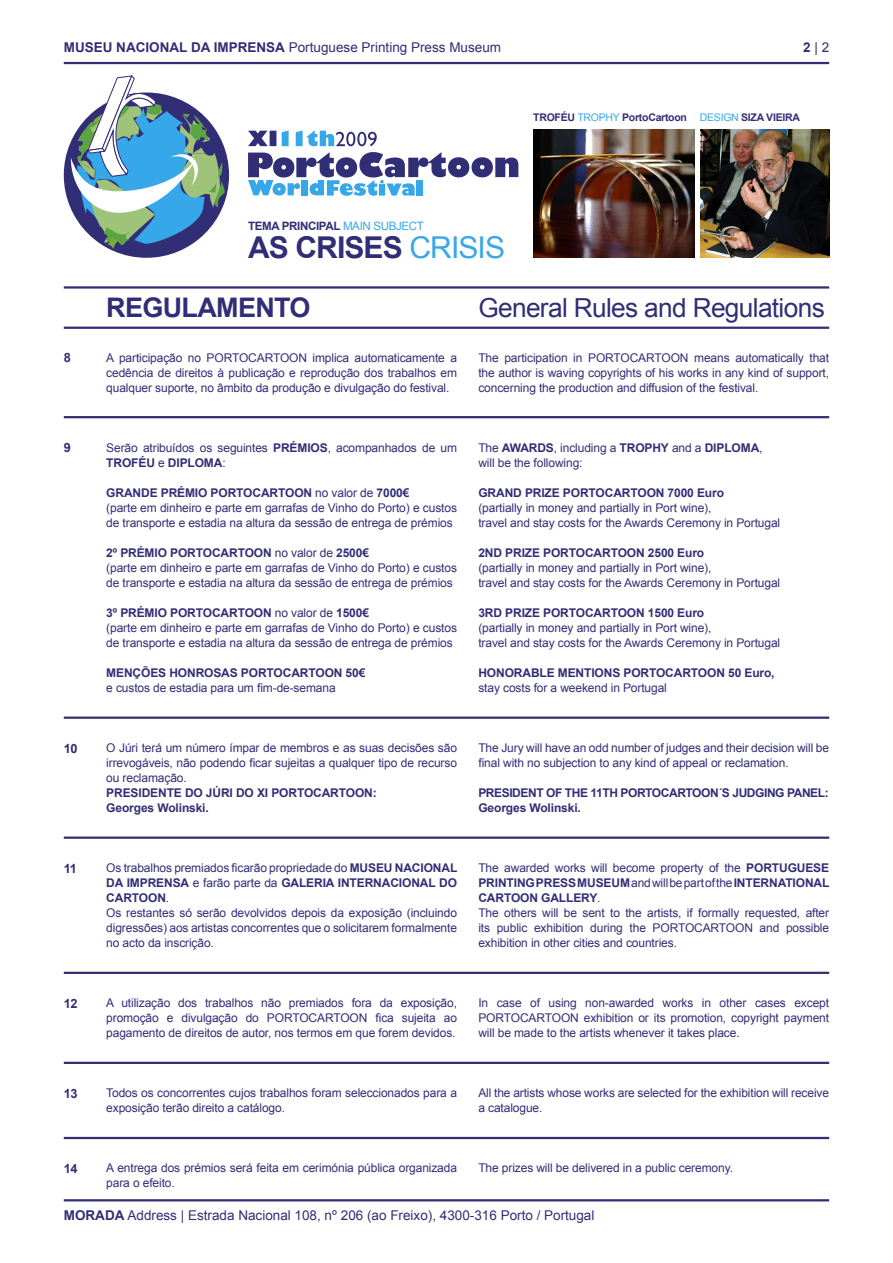
<style>
.page{position:relative;width:893px;height:1263px;background:#fff}
.page>*{position:absolute;margin:0;border:0;box-sizing:border-box;transform-origin:0 0}
.t1{font:700 30px "Arial";letter-spacing:-.03em;color:#322e76}
.t2{font:700 27px "Arial";letter-spacing:-.025em;color:#322e76}
.t3{font:26.25px "Arial";letter-spacing:-.025em;color:#322e76}
.t4{font:13.5px "Arial";color:#322e76}
.t5{font:700 12.75px "Arial";letter-spacing:-.025em;color:#322e76}
.t6{font:12px/15px "Arial";letter-spacing:-.01em;color:#322e76}
.t7{font:700 12px/15px "Arial";letter-spacing:-.01em;color:#322e76}
.t8{font:700 12px/15px "Arial";letter-spacing:-.035em;color:#322e76}
.t9{font:700 11.55px "Arial";letter-spacing:-.03em;color:#322e76}
.t10{font:700 10.5px "Arial";letter-spacing:-.025em;color:#322e76}
.s1{font-weight:700}
.s2{font-weight:400;color:#36a7e9}
</style>
<div class="page">
<hr style="left:64px;top:62px;width:765px;height:2px;background:#322e76">
<hr style="left:64px;top:1199px;width:765px;height:2px;background:#322e76">
<hr style="left:64px;top:327px;width:765px;height:2px;background:#322e76">
<hr style="left:64px;top:286px;width:765px;height:3px;background:#322e76">
<hr style="left:64px;top:416px;width:765px;height:2px;background:#322e76">
<hr style="left:64px;top:716px;width:765px;height:3px;background:#322e76">
<hr style="left:64px;top:836px;width:765px;height:3px;background:#322e76">
<hr style="left:64px;top:972px;width:765px;height:2px;background:#322e76">
<hr style="left:64px;top:1062px;width:765px;height:2px;background:#322e76">
<div style="left:64px;top:92px;width:165px;height:166px;background:#322e76;border-radius:50%"></div>
<svg style="left:70px;top:75px;width:155px;height:174px"></svg>
<svg style="left:248px;top:152px;width:270px;height:44px"></svg>
<svg style="left:248px;top:131px;width:28px;height:15px"></svg>
<svg style="left:282px;top:130px;width:95px;height:16px"></svg>
<img style="left:701px;top:129px;width:128px;height:129px">
<img style="left:533px;top:129px;width:162px;height:129px">
<hr style="left:64px;top:1137px;width:765px;height:2px;background:#322e76">
<p class="t4" style="left:64px;top:39px;width:439px"><span class="s1">MUSEU NACIONAL DA IMPRENSA</span> Portuguese Printing Press Museum</p>
<p class="t4" style="left:803px;top:39px;width:28px"><span class="s1">2</span> | 2</p>
<p class="t10" style="left:533px;top:111px;width:268px">TROFÉU <span class="s2">TROPHY</span> PortoCartoon <span class="s2">DESIGN</span> SIZA VIEIRA</p>
<p class="t9" style="left:248px;top:218px;width:177px">TEMA PRINCIPAL <span class="s2">MAIN SUBJECT</span></p>
<h1 class="t1" style="left:248px;top:227px;width:259px">AS CRISES <span class="s2">CRISIS</span></h1>
<h2 class="t2" style="left:106px;top:290px;width:206px">REGULAMENTO</h2>
<h3 class="t3" style="left:478px;top:290px;width:348px">General Rules and Regulations</h3>
<p class="t5" style="left:64px;top:350px;width:9px">8</p>
<p class="t6" style="left:106px;top:350px;width:352px;text-align:justify">A participação no PORTOCARTOON implica automaticamente a cedência de direitos à publicação e reprodução dos trabalhos em qualquer suporte, no âmbito da produção e divulgação do festival.</p>
<p class="t6" style="left:478px;top:350px;width:352px;text-align:justify">The participation in PORTOCARTOON means automatically that the author is waving copyrights of his works in any kind of support, concerning the production and diffusion of the festival.</p>
<p class="t5" style="left:64px;top:440px;width:9px">9</p>
<p class="t6" style="left:106px;top:440px;width:352px">Serão atribuídos os seguintes <span class="s1">PRÉMIOS</span>, acompanhados de um<br><span class="s1">TROFÉU</span> e <span class="s1">DIPLOMA</span>:</p>
<p class="t6" style="left:106px;top:485px;width:352px"><span class="s1">GRANDE PRÉMIO PORTOCARTOON</span> no valor de <span class="s1">7000€<br></span>(parte em dinheiro e parte em garrafas de Vinho do Porto) e custos de transporte e estadia na altura da sessão de entrega de prémios</p>
<p class="t6" style="left:106px;top:545px;width:352px"><span class="s1">2º PRÉMIO PORTOCARTOON</span> no valor de <span class="s1">2500€<br></span>(parte em dinheiro e parte em garrafas de Vinho do Porto) e custos de transporte e estadia na altura da sessão de entrega de prémios</p>
<p class="t6" style="left:106px;top:605px;width:352px"><span class="s1">3º PRÉMIO PORTOCARTOON</span> no valor de <span class="s1">1500€<br></span>(parte em dinheiro e parte em garrafas de Vinho do Porto) e custos de transporte e estadia na altura da sessão de entrega de prémios</p>
<p class="t7" style="left:106px;top:666px;width:261px">MENÇÕES HONROSAS PORTOCARTOON 50€</p>
<p class="t6" style="left:106px;top:680px;width:231px">e custos de estadia para um fim-de-semana</p>
<p class="t6" style="left:478px;top:440px;width:286px">The <span class="s1">AWARDS</span>, including a <span class="s1">TROPHY</span> and a <span class="s1">DIPLOMA</span>, will be the following:</p>
<p class="t7" style="left:478px;top:486px;width:247px">GRAND PRIZE PORTOCARTOON 7000 Euro</p>
<p class="t6" style="left:478px;top:500px;width:303px">(partially in money and partially in Port wine),<br>travel and stay costs for the Awards Ceremony in Portugal</p>
<p class="t7" style="left:478px;top:546px;width:227px">2ND PRIZE PORTOCARTOON 2500 Euro</p>
<p class="t6" style="left:478px;top:560px;width:303px">(partially in money and partially in Port wine),<br>travel and stay costs for the Awards Ceremony in Portugal</p>
<p class="t7" style="left:478px;top:606px;width:227px">3RD PRIZE PORTOCARTOON 1500 Euro</p>
<p class="t6" style="left:478px;top:620px;width:303px">(partially in money and partially in Port wine),<br>travel and stay costs for the Awards Ceremony in Portugal</p>
<p class="t7" style="left:478px;top:666px;width:298px">HONORABLE MENTIONS PORTOCARTOON 50 Euro,</p>
<p class="t6" style="left:478px;top:680px;width:190px">stay costs for a weekend in Portugal</p>
<p class="t5" style="left:64px;top:740px;width:15px">10</p>
<p class="t6" style="left:106px;top:740px;width:352px;text-align:justify">O Júri terá um número ímpar de membros e as suas decisões são irrevogáveis, não podendo ficar sujeitas a qualquer tipo de recurso ou reclamação.</p>
<p class="t7" style="left:106px;top:786px;width:272px">PRESIDENTE DO JÚRI DO XI PORTOCARTOON:<br>Georges Wolinski.</p>
<p class="t6" style="left:478px;top:740px;width:352px">The Jury will have an odd number of judges and their decision will be final with no subjection to any kind of appeal or reclamation.</p>
<p class="t8" style="left:478px;top:786px;width:352px">PRESIDENT OF THE 11TH PORTOCARTOON´S JUDGING PANEL:<br>Georges Wolinski.</p>
<p class="t5" style="left:64px;top:860px;width:15px">11</p>
<p class="t6" style="left:106px;top:860px;width:352px">Os trabalhos premiados ficarão propriedade do <span class="s1">MUSEU NACIONAL DA IMPRENSA</span> e farão parte da <span class="s1">GALERIA INTERNACIONAL DO CARTOON</span>.<br>Os restantes só serão devolvidos depois da exposição (incluindo digressões) aos artistas concorrentes que o solicitarem formalmente no acto da inscrição.</p>
<p class="t6" style="left:478px;top:860px;width:353px">The awarded works will become property of the <span class="s1">PORTUGUESE PRINTING PRESS MUSEUM</span> and will be part of the <span class="s1">INTERNATIONAL CARTOON GALLERY</span>.<br>The others will be sent to the artists, if formally requested, after its public exhibition during the PORTOCARTOON and possible exhibition in other cities and countries.</p>
<p class="t5" style="left:64px;top:995px;width:15px">12</p>
<p class="t6" style="left:106px;top:995px;width:352px;text-align:justify">A utilização dos trabalhos não premiados fora da exposição, promoção e divulgação do PORTOCARTOON fica sujeita ao pagamento de direitos de autor, nos termos em que forem devidos.</p>
<p class="t6" style="left:478px;top:995px;width:352px;text-align:justify">In case of using non-awarded works in other cases except PORTOCARTOON exhibition or its promotion, copyright payment will be made to the artists whenever it takes place.</p>
<p class="t5" style="left:64px;top:1085px;width:15px">13</p>
<p class="t6" style="left:106px;top:1085px;width:352px">Todos os concorrentes cujos trabalhos foram seleccionados para a exposição terão direito a catálogo.</p>
<p class="t6" style="left:478px;top:1085px;width:352px">All the artists whose works are selected for the exhibition will receive a catalogue.</p>
<p class="t5" style="left:64px;top:1160px;width:15px">14</p>
<p class="t6" style="left:106px;top:1160px;width:352px">A entrega dos prémios será feita em cerimónia pública organizada para o efeito.</p>
<p class="t6" style="left:478px;top:1160px;width:256px">The prizes will be delivered in a public ceremony.</p>
<p class="t4" style="left:64px;top:1207px;width:532px"><span class="s1">MORADA</span> Address | Estrada Nacional 108, nº 206 (ao Freixo), 4300-316 Porto / Portugal</p>
</div>
